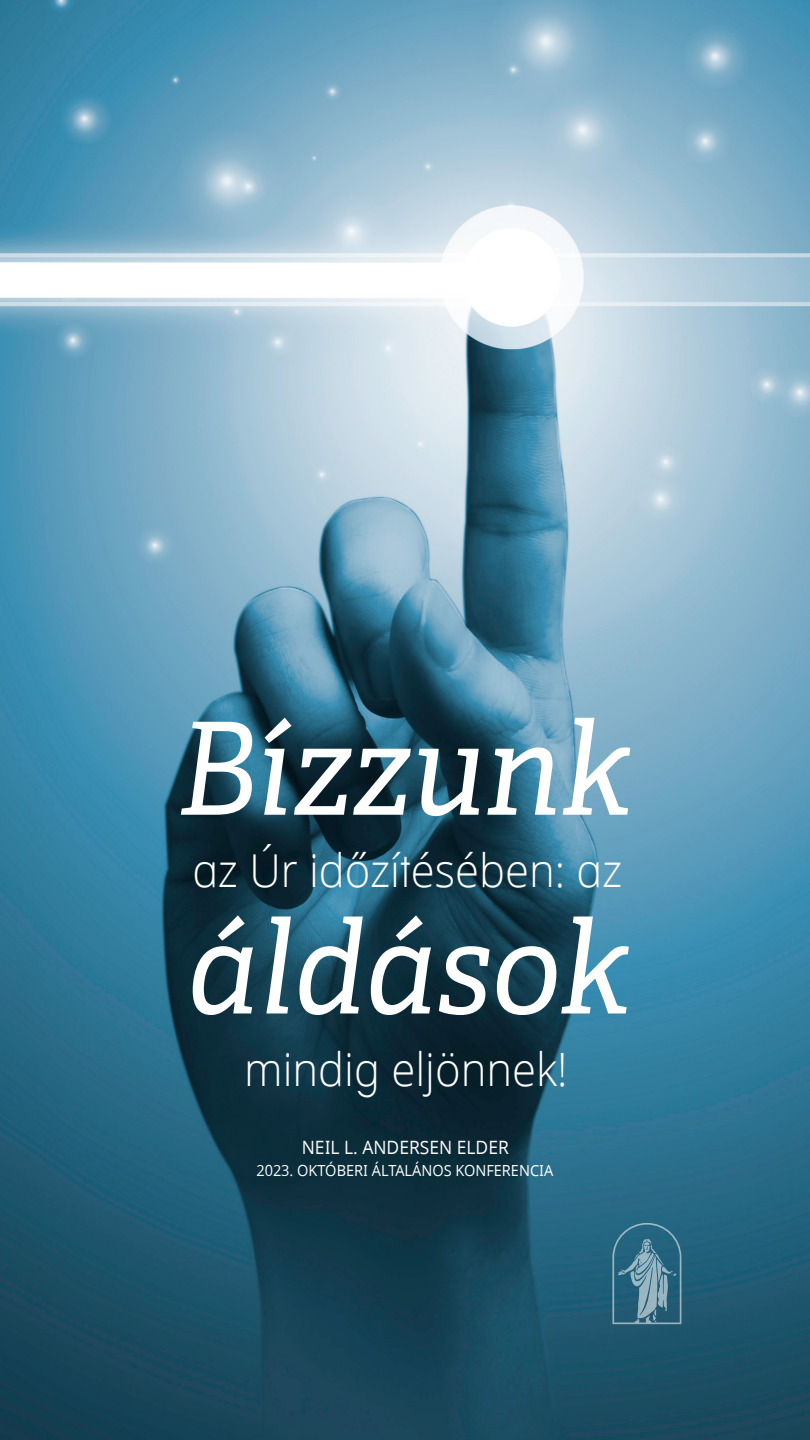
<style>
.page{position:relative;width:810px;height:1440px;background:#fff}
.page>*{position:absolute;margin:0;border:0;box-sizing:border-box;transform-origin:0 0}
.artcl7_p1_figure_image_aside_quote_first{font:italic 128.48px "Helam Slablds Lat";color:#fff;scale:.95 1}
.artcl7_p1_figure_image_aside_quote_first-2{font:300 45.9px "Dots Solidlds Lat";color:#fff;scale:.95 1}
.artcl7_p1_figure_image_aside_quote_citat{font:18.38px "Dots Solidlds Lat";color:#fff;scale:.95 1}
.artcl7_p1_figure_image_aside_quote_citat-2{font:15.3px "Dots Solidlds Lat";color:#fff;scale:.95 1}
</style>
<div class="page">
<img style="left:0;top:0;width:810px;height:1440px">
<svg style="left:612px;top:1223px;width:69px;height:101px;background:#45798f"></svg>
<p class="artcl7_p1_figure_image_aside_quote_first" style="left:177px;top:668px;width:481px">Bízzunk</p>
<p class="artcl7_p1_figure_image_aside_quote_first-2" style="left:192px;top:837px;width:454px">az Úr időzítésében: az</p>
<p class="artcl7_p1_figure_image_aside_quote_first" style="left:187px;top:867px;width:468px">áldások</p>
<p class="artcl7_p1_figure_image_aside_quote_first-2" style="left:244px;top:1036px;width:342px">mindig eljönnek!</p>
<p class="artcl7_p1_figure_image_aside_quote_citat" style="left:302px;top:1134px;width:219px">NEIL L. ANDERSEN ELDER</p>
<p class="artcl7_p1_figure_image_aside_quote_citat-2" style="left:256px;top:1159px;width:314px">2023. OKTÓBERI ÁLTALÁNOS KONFERENCIA</p>
</div>
